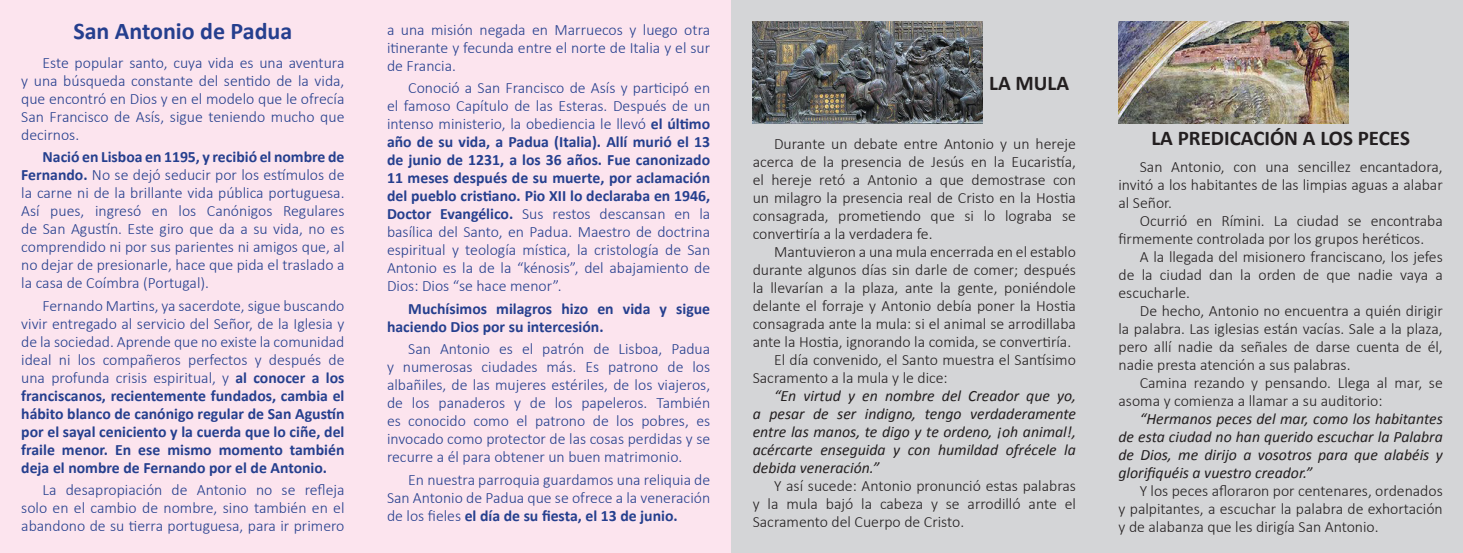
<style>
.page{position:relative;width:1463px;height:553px;background:#fff}
.page>*{position:absolute;margin:0;border:0;box-sizing:border-box;transform-origin:0 0}
.t1{font:700 24px "Calibri";color:#253f8e}
.t2{font:700 21px "Calibri";color:#231f20}
.t3{font:300 15.75px/18px "Calibri";color:#253f8e;text-align:justify}
.t4{font:300 15.75px/18px "Calibri";color:#231f20;text-align:justify}
.t5{font:700 15.75px/18px "Calibri";color:#253f8e;text-align:justify}
.t6{font:italic 15.75px/18px "Calibri";color:#231f20;text-align:justify}
.s1{font-weight:700}
.s2{font-weight:300}
</style>
<div class="page">
<div style="left:0;top:0;width:731px;height:553px;background:#fce4ee"></div>
<div style="left:731px;top:0;width:732px;height:553px;background:#d4d5d7"></div>
<img style="left:753px;top:21px;width:229px;height:102px">
<img style="left:1118px;top:21px;width:230px;height:102px">
<p class="t1" style="left:73px;top:16px;width:220px">San Antonio de Padua</p>
<p class="t3" style="left:21px;top:53px;width:325px;text-indent:21px">Este popular santo, cuya vida es una aventura y una búsqueda constante del sentido de la vida, que encontró en Dios y en el modelo que le ofrecía San Francisco de Asís, sigue teniendo mucho que decirnos.</p>
<p class="t3" style="left:21px;top:147px;width:325px;text-indent:21px"><span class="s1">Nació en Lisboa en 1195, y recibió el nombre de Fernando.</span> No se dejó seducir por los estímulos de la carne ni de la brillante vida pública portuguesa.<br>Así pues, ingresó en los Canónigos Regulares de San Agustín. Este giro que da a su vida, no es comprendido ni por sus parientes ni amigos que, al no dejar de presionarle, hace que pida el traslado a la casa de Coímbra (Portugal).</p>
<p class="t5" style="left:21px;top:297px;width:325px;text-indent:21px"><span class="s2">Fernando Martins, ya sacerdote, sigue buscando vivir entregado al servicio del Señor, de la Iglesia y de la sociedad. Aprende que no existe la comunidad ideal ni los compañeros perfectos y después de una profunda crisis espiritual, y</span> al conocer a los franciscanos, recientemente fundados, cambia el hábito blanco de canónigo regular de San Agustín por el sayal ceniciento y la cuerda que lo ciñe, del fraile menor. En ese mismo momento también deja el nombre de Fernando por el de Antonio.</p>
<p class="t3" style="left:21px;top:480px;width:325px;text-indent:21px">La desapropiación de Antonio no se refleja solo en el cambio de nombre, sino también en el abandono de su tierra portuguesa, para ir primero</p>
<p class="t3" style="left:387px;top:20px;width:325px">a una misión negada en Marruecos y luego otra itinerante y fecunda entre el norte de Italia y el sur de Francia.</p>
<p class="t3" style="left:387px;top:78px;width:325px;text-indent:21px">Conoció a San Francisco de Asís y participó en el famoso Capítulo de las Esteras. Después de un intenso ministerio, la obediencia le llevó <span class="s1">el último año de su vida, a Padua (Italia). Allí murió el 13 de junio de 1231, a los 36 años. Fue canonizado 11 meses después de su muerte, por aclamación del pueblo cristiano. Pio XII lo declaraba en 1946, Doctor Evangélico.</span> Sus restos descansan en la basílica del Santo, en Padua. Maestro de doctrina espiritual y teología mística, la cristología de San Antonio es la de la “kénosis”, del abajamiento de Dios: Dios “se hace menor”.</p>
<p class="t5" style="left:387px;top:299px;width:325px;text-indent:21px">Muchísimos milagros hizo en vida y sigue haciendo Dios por su intercesión.</p>
<p class="t3" style="left:387px;top:339px;width:325px;text-indent:21px">San Antonio es el patrón de Lisboa, Padua y numerosas ciudades más. Es patrono de los albañiles, de las mujeres estériles, de los viajeros, de los panaderos y de los papeleros. También es conocido como el patrono de los pobres, es invocado como protector de las cosas perdidas y se recurre a él para obtener un buen matrimonio.</p>
<p class="t3" style="left:387px;top:470px;width:325px;text-indent:21px">En nuestra parroquia guardamos una reliquia de San Antonio de Padua que se ofrece a la veneración de los fieles <span class="s1">el día de su fiesta, el 13 de junio.</span></p>
<p class="t2" style="left:989px;top:70px;width:82px">LA MULA</p>
<p class="t4" style="left:753px;top:134px;width:325px;text-indent:21px">Durante un debate entre Antonio y un hereje acerca de la presencia de Jesús en la Eucaristía, el hereje retó a Antonio a que demostrase con un milagro la presencia real de Cristo en la Hostia consagrada, prometiendo que si lo lograba se convertiría a la verdadera fe.</p>
<p class="t4" style="left:753px;top:242px;width:325px;text-indent:21px">Mantuvieron a una mula encerrada en el establo durante algunos días sin darle de comer; después la llevarían a la plaza, ante la gente, poniéndole delante el forraje y Antonio debía poner la Hostia consagrada ante la mula: si el animal se arrodillaba ante la Hostia, ignorando la comida, se convertiría.</p>
<p class="t4" style="left:753px;top:350px;width:325px;text-indent:21px">El día convenido, el Santo muestra el Santísimo<br>Sacramento a la mula y le dice:</p>
<p class="t6" style="left:753px;top:386px;width:325px;text-indent:21px">“En virtud y en nombre del Creador que yo, a pesar de ser indigno, tengo verdaderamente entre las manos, te digo y te ordeno, ¡oh animal!, acércarte enseguida y con humildad ofrécele la debida veneración.”</p>
<p class="t4" style="left:753px;top:476px;width:325px;text-indent:21px">Y así sucede: Antonio pronunció estas palabras y la mula bajó la cabeza y se arrodilló ante el Sacramento del Cuerpo de Cristo.</p>
<p class="t2" style="left:1151px;top:125px;width:260px">LA PREDICACIÓN A LOS PECES</p>
<p class="t4" style="left:1118px;top:157px;width:326px;text-indent:21px">San Antonio, con una sencillez encantadora, invitó a los habitantes de las limpias aguas a alabar al Señor.</p>
<p class="t4" style="left:1118px;top:211px;width:326px;text-indent:21px">Ocurrió en Rímini. La ciudad se encontraba firmemente controlada por los grupos heréticos.</p>
<p class="t4" style="left:1118px;top:247px;width:326px;text-indent:21px">A la llegada del misionero franciscano, los jefes de la ciudad dan la orden de que nadie vaya a escucharle.</p>
<p class="t4" style="left:1118px;top:301px;width:326px;text-indent:21px">De hecho, Antonio no encuentra a quién dirigir la palabra. Las iglesias están vacías. Sale a la plaza, pero allí nadie da señales de darse cuenta de él, nadie presta atención a sus palabras.</p>
<p class="t4" style="left:1118px;top:373px;width:326px;text-indent:21px">Camina rezando y pensando. Llega al mar, se asoma y comienza a llamar a su auditorio:</p>
<p class="t6" style="left:1118px;top:409px;width:326px;text-indent:21px">“Hermanos peces del mar, como los habitantes de esta ciudad no han querido escuchar la Palabra de Dios, me dirijo a vosotros para que alabéis y glorifiquéis a vuestro creador.”</p>
<p class="t4" style="left:1118px;top:481px;width:326px;text-indent:21px">Y los peces afloraron por centenares, ordenados y palpitantes, a escuchar la palabra de exhortación y de alabanza que les dirigía San Antonio.</p>
</div>
